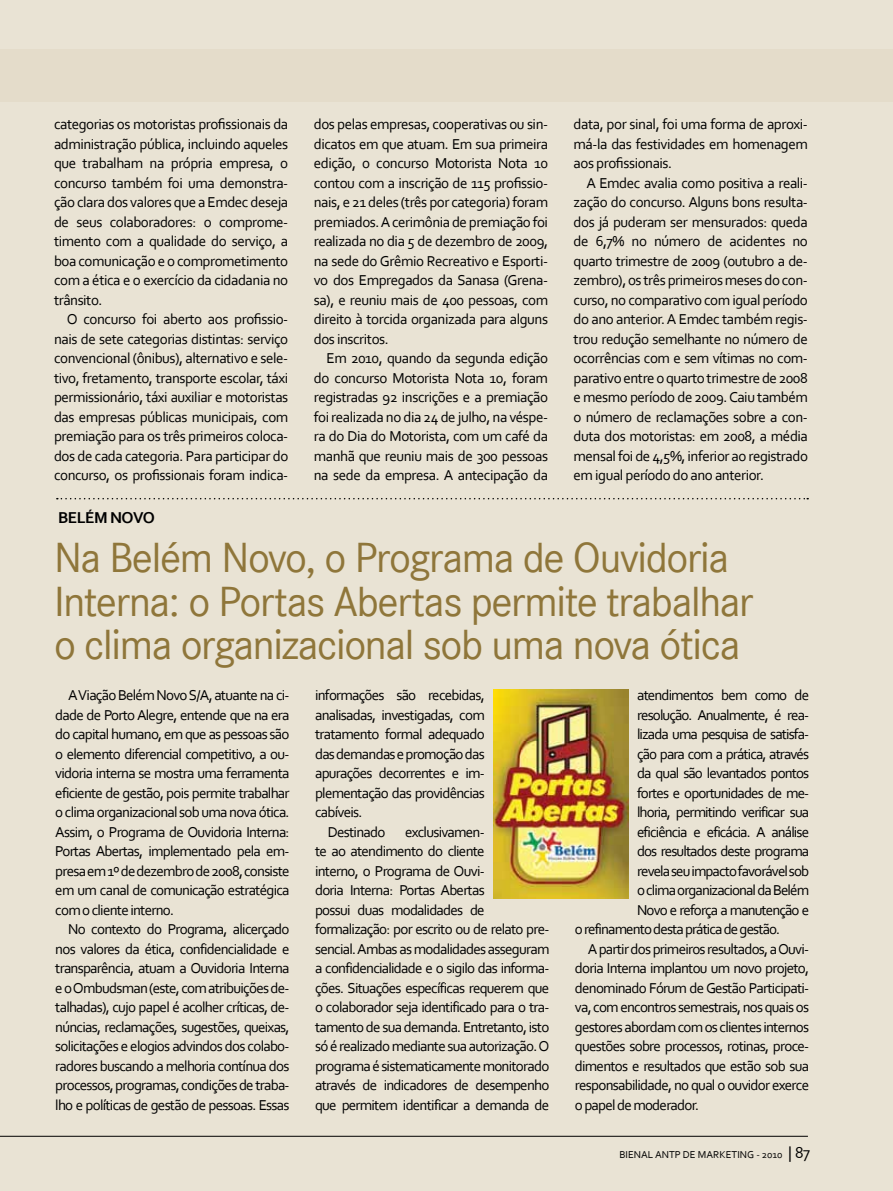
<style>
.page{position:relative;width:893px;height:1191px;background:#e9e3d4}
.page>*{position:absolute;margin:0;border:0;box-sizing:border-box;transform-origin:0 0}
.t1{font:43.5px/43.5px "Corporate S";letter-spacing:-.03em;color:#8f763a}
.t2{font:700 16.5px "Corbel";letter-spacing:-.03em;color:#000}
.t3{font:15px/19.5px "Corbel";letter-spacing:-.05em;color:#000;text-align:justify}
.t4{font:10.5px "Corbel";color:#000}
.s1{font-size:16.5px}
</style>
<div class="page">
<hr style="left:0;top:1135px;width:808px;height:1px;background:#000">
<div style="left:0;top:49px;width:893px;height:53px;background:#e4dcca"></div>
<svg style="left:57px;top:498px;width:751px;height:1px"></svg>
<img style="left:493px;top:689px;width:136px;height:209px">
<p class="t3" style="left:54px;top:114px;width:236px">categorias os motoristas profissionais da administração pública, incluindo aqueles que trabalham na própria empresa, o concurso também foi uma demonstra&shy;ção clara dos valores que a Emdec deseja de seus colaboradores: o comprome&shy;timento com a qualidade do serviço, a boa comunicação e o comprometimento com a ética e o exercício da cidadania no trânsito.</p>
<p class="t3" style="left:54px;top:309px;width:236px;text-indent:13px">O concurso foi aberto aos profissio&shy;nais de sete categorias distintas: serviço convencional (ônibus), alternativo e sele&shy;tivo, fretamento, transporte escolar, táxi permissionário, táxi auxiliar e motoristas das empresas públicas municipais, com premiação para os três primeiros coloca&shy;dos de cada categoria. Para participar do concurso, os profissionais foram indica-</p>
<p class="t2" style="left:58px;top:507px;width:98px">BELÉM NOVO</p>
<p class="t3" style="left:314px;top:114px;width:236px">dos pelas empresas, cooperativas ou sin&shy;dicatos em que atuam. Em sua primeira edição, o concurso Motorista Nota 10 contou com a inscrição de 115 profissio&shy;nais, e 21 deles (três por categoria) foram premiados. A cerimônia de premiação foi realizada no dia 5 de dezembro de 2009, na sede do Grêmio Recreativo e Esporti&shy;vo dos Empregados da Sanasa (Grena&shy;sa), e reuniu mais de 400 pessoas, com direito à torcida organizada para alguns dos inscritos.</p>
<p class="t3" style="left:314px;top:348px;width:236px;text-indent:13px">Em 2010, quando da segunda edição do concurso Motorista Nota 10, foram registradas 92 inscrições e a premiação foi realizada no dia 24 de julho, na véspe&shy;ra do Dia do Motorista, com um café da manhã que reuniu mais de 300 pessoas na sede da empresa. A antecipação da</p>
<p class="t3" style="left:574px;top:114px;width:236px">data, por sinal, foi uma forma de aproxi&shy;má-la das festividades em homenagem aos profissionais.</p>
<p class="t3" style="left:574px;top:173px;width:236px;text-indent:13px">A Emdec avalia como positiva a reali&shy;zação do concurso. Alguns bons resulta&shy;dos já puderam ser mensurados: queda de 6,7% no número de acidentes no quarto trimestre de 2009 (outubro a de&shy;zembro), os três primeiros meses do con&shy;curso, no comparativo com igual período do ano anterior. A Emdec também regis&shy;trou redução semelhante no número de ocorrências com e sem vítimas no com&shy;parativo entre o quarto trimestre de 2008 e mesmo período de 2009. Caiu também o número de reclamações sobre a con&shy;duta dos motoristas: em 2008, a média mensal foi de 4,5%, inferior ao registrado em igual período do ano anterior.</p>
<h1 class="t1" style="left:54px;top:536px;width:701px">Na Belém Novo, o Programa de Ouvidoria<br>Interna: o Portas Abertas permite trabalhar o clima organizacional sob uma nova ótica</h1>
<p class="t3" style="left:55px;top:685px;width:236px;text-indent:13px">A Viação Belém Novo S/A, atuante na ci&shy;dade de Porto Alegre, entende que na era do capital humano, em que as pessoas são o elemento diferencial competitivo, a ou&shy;vidoria interna se mostra uma ferramenta eficiente de gestão, pois permite trabalhar o clima organizacional sob uma nova ótica.<br>Assim, o Programa de Ouvidoria Interna:<br>Portas Abertas, implementado pela em&shy;presa em 1º de dezembro de 2008, consiste em um canal de comunicação estratégica com o cliente interno.</p>
<p class="t3" style="left:55px;top:919px;width:236px;text-indent:13px">No contexto do Programa, alicerçado nos valores da ética, confidencialidade e transparência, atuam a Ouvidoria Interna e o Ombudsman (este, com atribuições de&shy;talhadas), cujo papel é acolher críticas, de&shy;núncias, reclamações, sugestões, queixas, solicitações e elogios advindos dos colabo&shy;radores buscando a melhoria contínua dos processos, programas, condições de traba&shy;lho e políticas de gestão de pessoas. Essas</p>
<p class="t3" style="left:315px;top:685px;width:171px">informações são recebidas,</p>
<p class="t3" style="left:315px;top:704px;width:171px">analisadas, investigadas, com</p>
<p class="t3" style="left:315px;top:724px;width:171px">tratamento formal adequado</p>
<p class="t3" style="left:315px;top:743px;width:171px">das demandas e promoção das</p>
<p class="t3" style="left:315px;top:763px;width:171px">apurações decorrentes e im-</p>
<p class="t3" style="left:315px;top:782px;width:171px">plementação das providências</p>
<p class="t3" style="left:315px;top:802px;width:49px">cabíveis.</p>
<p class="t3" style="left:328px;top:821px;width:59px">Destinado</p>
<p class="t3" style="left:315px;top:821px;width:236px;text-align:left;text-indent:90px">exclusivamen-<br>te ao atendimento do cliente<br>interno, o Programa de Ouvi-<br>doria Interna: Portas Abertas<br>possui duas modalidades de formalização: por escrito ou de relato pre&shy;sencial. Ambas as modalidades asseguram a confidencialidade e o sigilo das informa&shy;ções. Situações específicas requerem que o colaborador seja identificado para o tra&shy;tamento de sua demanda. Entretanto, isto só é realizado mediante sua autorização. O programa é sistematicamente monitorado através de indicadores de desempenho que permitem identificar a demanda de</p>
<p class="t3" style="left:637px;top:685px;width:174px">atendimentos bem como de</p>
<p class="t3" style="left:637px;top:704px;width:174px">resolução. Anualmente, é rea-</p>
<p class="t3" style="left:637px;top:724px;width:174px">lizada uma pesquisa de satisfa-</p>
<p class="t3" style="left:637px;top:743px;width:174px">ção para com a prática, através</p>
<p class="t3" style="left:637px;top:763px;width:174px">da qual são levantados pontos</p>
<p class="t3" style="left:637px;top:782px;width:174px">fortes e oportunidades de me-</p>
<p class="t3" style="left:637px;top:802px;width:174px">lhoria, permitindo verificar sua</p>
<p class="t3" style="left:637px;top:821px;width:174px">eficiência e eficácia. A análise</p>
<p class="t3" style="left:637px;top:841px;width:174px">dos resultados deste programa</p>
<p class="t3" style="left:637px;top:860px;width:174px">revela seu impacto favorável sob</p>
<p class="t3" style="left:637px;top:880px;width:174px">o clima organizacional da Belém</p>
<p class="t3" style="left:637px;top:899px;width:174px">Novo e reforça a manutenção e</p>
<p class="t3" style="left:575px;top:919px;width:207px">o refinamento desta prática de gestão.</p>
<p class="t3" style="left:588px;top:938px;width:223px">A partir dos primeiros resultados, a Ouvi-</p>
<p class="t3" style="left:575px;top:958px;width:236px">doria Interna implantou um novo projeto,</p>
<p class="t3" style="left:575px;top:977px;width:236px">denominado Fórum de Gestão Participati-</p>
<p class="t3" style="left:575px;top:997px;width:236px">va, com encontros semestrais, nos quais os</p>
<p class="t3" style="left:575px;top:1016px;width:236px">gestores abordam com os clientes internos</p>
<p class="t3" style="left:575px;top:1036px;width:236px">questões sobre processos, rotinas, proce-</p>
<p class="t3" style="left:575px;top:1055px;width:236px">dimentos e resultados que estão sob sua</p>
<p class="t3" style="left:575px;top:1075px;width:236px">responsabilidade, no qual o ouvidor exerce</p>
<p class="t3" style="left:575px;top:1094px;width:126px">o papel de moderador.</p>
<p class="t4" style="left:619px;top:1147px;width:193px">BIENAL ANTP DE MARKETING - 2010 <span class="s1">| 87</span></p>
</div>
